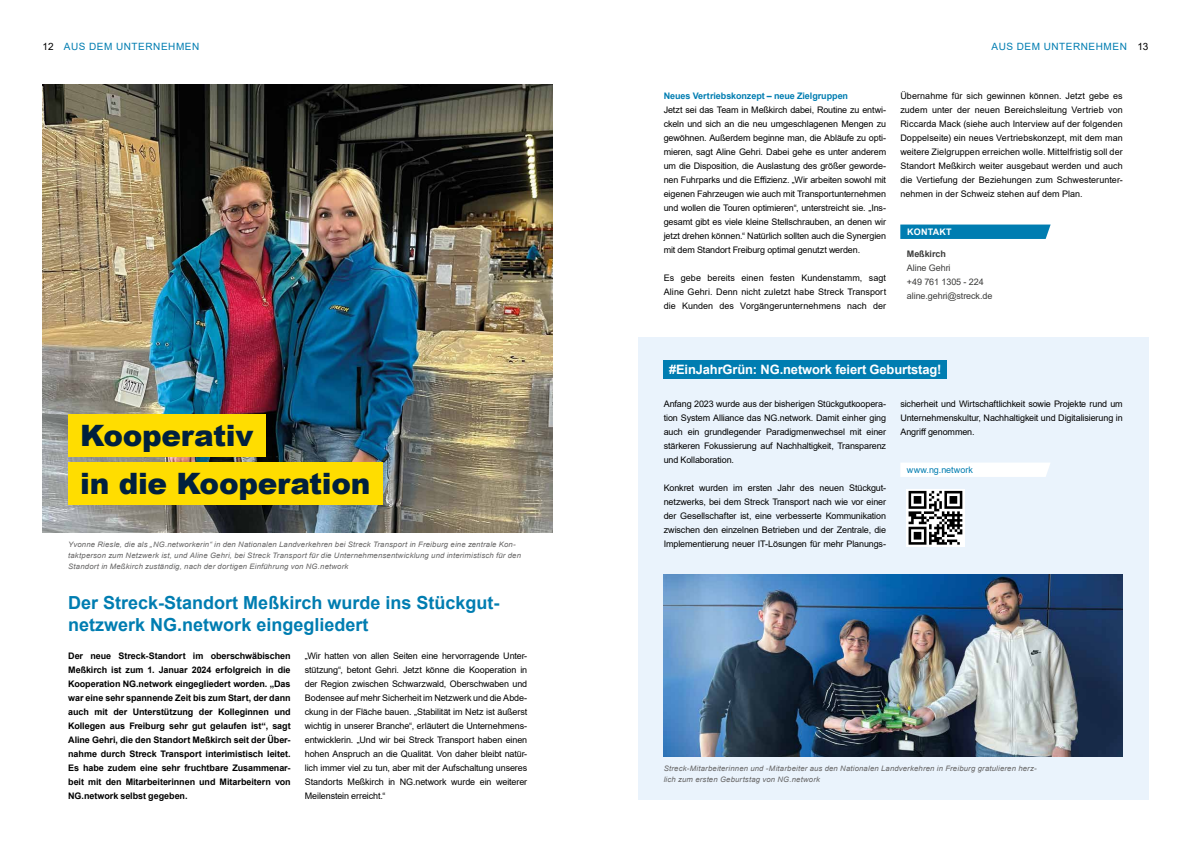
<style>
.page{position:relative;width:1191px;height:842px;background:#fff}
.page>*{position:absolute;margin:0;border:0;box-sizing:border-box;transform-origin:0 0}
.t1{font:900 29.4px/48px "Arial";letter-spacing:-.01em;color:#00203e}
.t2{font:700 18px/21.6px "Arial";color:#007db1}
.t3{font:700 12.9px "Arial";letter-spacing:-.01em;color:#fff}
.t4{font:10px "Arial";letter-spacing:.055em;color:#007db1}
.t5{font:9px/14px "Arial";letter-spacing:-.01em;color:#000;text-align:justify}
.t6{font:700 9px/14px "Arial";letter-spacing:-.005em;color:#000;text-align:justify}
.t7{font:9px/14px "Arial";letter-spacing:-.01em;color:#3c3c3b}
.t8{font:700 9px "Arial";letter-spacing:-.005em;color:#007db1}
.t9{font:9px "Arial";color:#007db1}
.t10{font:700 9px "Arial";letter-spacing:-.01em;color:#3c3c3b}
.t11{font:700 9px "Arial";letter-spacing:.025em;color:#fff}
.t12{font:italic 7.5px/11px "Arial";letter-spacing:.025em;color:#646363}
.s1{color:#000}
</style>
<div class="page">
<div style="left:900px;top:225px;width:150px;height:14px;background:#007db1"></div>
<img style="left:43px;top:85px;width:510px;height:448px">
<div style="left:68px;top:414px;width:197px;height:43px;background:#fd0"></div>
<div style="left:68px;top:462px;width:315px;height:43px;background:#fd0"></div>
<div style="left:638px;top:337px;width:510px;height:462px;background:#eaf3fc"></div>
<div style="left:663px;top:360px;width:284px;height:19px;background:#007db1"></div>
<img style="left:663px;top:575px;width:459px;height:182px">
<div style="left:900px;top:463px;width:150px;height:14px;background:#fff"></div>
<svg style="left:906px;top:489px;width:59px;height:58px"></svg>
<svg style="left:908px;top:491px;width:54px;height:54px;background:#7b7b7b"></svg>
<p class="t4" style="left:43px;top:39px;width:158px"><span class="s1">12</span> AUS DEM UNTERNEHMEN</p>
<p class="t4" style="left:991px;top:39px;width:158px">AUS DEM UNTERNEHMEN <span class="s1">13</span></p>
<h1 class="t1" style="left:80px;top:411px;width:292px">Kooperativ<br>in die Kooperation</h1>
<p class="t12" style="left:68px;top:538px;width:454px">Yvonne Riesle, die als „NG.networkerin“ in den Nationalen Landverkehren bei Streck Transport in Freiburg eine zentrale Kon&shy;taktperson zum Netzwerk ist, und Aline Gehri, bei Streck Transport für die Unternehmensentwicklung und interimistisch für den<br>Standort in Meßkirch zuständig, nach der dortigen Einführung von NG.network</p>
<h2 class="t2" style="left:68px;top:592px;width:433px">Der Streck-Standort Meßkirch wurde ins Stückgut&shy;netzwerk NG.network eingegliedert</h2>
<p class="t6" style="left:68px;top:648px;width:224px">Der neue Streck-Standort im oberschwäbischen Meßkirch ist zum 1. Januar 2024 erfolgreich in die Kooperation NG.network eingegliedert worden. „Das war eine sehr spannende Zeit bis zum Start, der dann auch mit der Unterstützung der Kolleginnen und Kollegen aus Freiburg sehr gut gelaufen ist“, sagt Aline Gehri, die den Standort Meßkirch seit der Über&shy;nahme durch Streck Transport interimistisch leitet.<br>Es habe zudem eine sehr fruchtbare Zusammenar&shy;beit mit den Mitarbeiterinnen und Mitarbeitern von NG.network selbst gegeben.</p>
<p class="t5" style="left:305px;top:648px;width:224px">„Wir hatten von allen Seiten eine hervorragende Unter&shy;stützung“, betont Gehri. Jetzt könne die Kooperation in der Region zwischen Schwarzwald, Oberschwaben und Bodensee auf mehr Sicherheit im Netzwerk und die Abde&shy;ckung in der Fläche bauen. „Stabilität im Netz ist äußerst wichtig in unserer Branche“, erläutert die Unternehmens&shy;entwicklerin. „Und wir bei Streck Transport haben einen hohen Anspruch an die Qualität. Von daher bleibt natür&shy;lich immer viel zu tun, aber mit der Aufschaltung unseres Standorts Meßkirch in NG.network wurde ein weiterer Meilenstein erreicht.“</p>
<p class="t8" style="left:663px;top:89px;width:186px">Neues Vertriebskonzept – neue Zielgruppen</p>
<p class="t5" style="left:663px;top:102px;width:224px">Jetzt sei das Team in Meßkirch dabei, Routine zu entwi&shy;ckeln und sich an die neu umgeschlagenen Mengen zu gewöhnen. Außerdem beginne man, die Abläufe zu opti&shy;mieren, sagt Aline Gehri. Dabei gehe es unter anderem um die Disposition, die Auslastung des größer geworde&shy;nen Fuhrparks und die Effizienz. „Wir arbeiten sowohl mit eigenen Fahrzeugen wie auch mit Transportunternehmen und wollen die Touren optimieren“, unterstreicht sie. „Ins&shy;gesamt gibt es viele kleine Stellschrauben, an denen wir jetzt drehen können.“ Natürlich sollten auch die Synergien mit dem Standort Freiburg optimal genutzt werden.</p>
<p class="t5" style="left:663px;top:270px;width:224px">Es gebe bereits einen festen Kundenstamm, sagt Aline Gehri. Denn nicht zuletzt habe Streck Transport die Kunden des Vorgängerunternehmens nach der</p>
<p class="t5" style="left:900px;top:88px;width:224px">Übernahme für sich gewinnen können. Jetzt gebe es zudem unter der neuen Bereichsleitung Vertrieb von Riccarda Mack (siehe auch Interview auf der folgenden Doppelseite) ein neues Vertriebskonzept, mit dem man weitere Zielgruppen erreichen wolle. Mittelfristig soll der Standort Meßkirch weiter ausgebaut werden und auch die Vertiefung der Beziehungen zum Schwesterunter&shy;nehmen in der Schweiz stehen auf dem Plan.</p>
<p class="t11" style="left:907px;top:225px;width:46px">KONTAKT</p>
<p class="t10" style="left:907px;top:247px;width:40px">Meßkirch</p>
<p class="t7" style="left:907px;top:261px;width:87px">Aline Gehri<br>+49 761 1305 - 224 aline.gehri@streck.de</p>
<h3 class="t3" style="left:669px;top:360px;width:274px">#EinJahrGrün: NG.network feiert Geburtstag!</h3>
<p class="t5" style="left:663px;top:396px;width:224px">Anfang 2023 wurde aus der bisherigen Stückgutkoopera&shy;tion System Alliance das NG.network. Damit einher ging auch ein grundlegender Paradigmenwechsel mit einer stärkeren Fokussierung auf Nachhaltigkeit, Transparenz und Kollaboration.</p>
<p class="t5" style="left:663px;top:480px;width:224px">Konkret wurden im ersten Jahr des neuen Stückgut&shy;netzwerks, bei dem Streck Transport nach wie vor einer der Gesellschafter ist, eine verbesserte Kommunikation zwischen den einzelnen Betrieben und der Zentrale, die Implementierung neuer IT-Lösungen für mehr Planungs-</p>
<p class="t5" style="left:900px;top:396px;width:224px">sicherheit und Wirtschaftlichkeit sowie Projekte rund um Unternehmenskultur, Nachhaltigkeit und Digitalisierung in Angriff genommen.</p>
<p class="t9" style="left:907px;top:463px;width:67px">www.ng.network</p>
<p class="t12" style="left:663px;top:763px;width:374px">Streck-Mitarbeiterinnen und -Mitarbeiter aus den Nationalen Landverkehren in Freiburg gratulieren herz&shy;lich zum ersten Geburtstag von NG.network</p>
</div>
